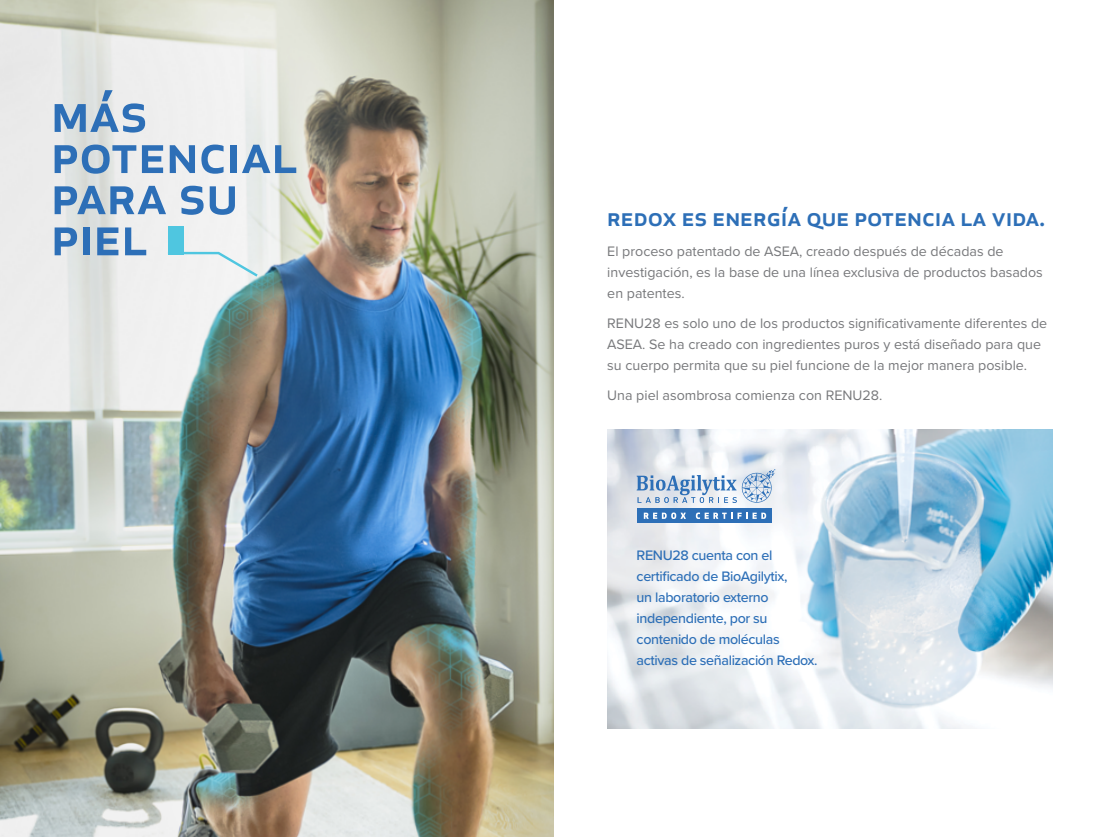
<style>
.page{position:relative;width:1107px;height:837px;background:#fff}
.page>*{position:absolute;margin:0;border:0;box-sizing:border-box;transform-origin:0 0}
.t1{font:500 55.65px/41.1px "Apex New";color:#2d6fb7}
.t2{font:500 25.5px "Apex New";color:#2d6fb7}
.t3{font:14.25px/21px "Proxima Nova";color:#77787b}
.t4{font:500 14.25px/21px "Proxima Nova";letter-spacing:-.025em;color:#2d6fb7}
</style>
<div class="page">
<img style="left:608px;top:429px;width:445px;height:300px">
<div style="left:637px;top:508px;width:135px;height:15px;background:#2d6fb7"></div>
<svg style="left:644px;top:513px;width:42px;height:6px"></svg>
<svg style="left:696px;top:513px;width:70px;height:6px"></svg>
<svg style="left:637px;top:469px;width:138px;height:34px"></svg>
<img style="left:0;top:0;width:554px;height:837px">
<div style="left:168px;top:226px;width:15px;height:28px;background:#4fc6e0"></div>
<svg style="left:166px;top:251px;width:94px;height:28px"></svg>
<h1 class="t1" style="left:51px;top:90px;width:248px">MÁS<br>POTENCIAL<br>PARA SU<br>PIEL</h1>
<h2 class="t2" style="left:607px;top:200px;width:439px">REDOX ES ENERGÍA QUE POTENCIA LA VIDA.</h2>
<p class="t3" style="left:607px;top:240px;width:437px">El proceso patentado de ASEA, creado después de décadas de investigación, es la base de una línea exclusiva de productos basados en patentes.</p>
<p class="t3" style="left:607px;top:312px;width:441px">RENU28 es solo uno de los productos significativamente diferentes de<br>ASEA. Se ha creado con ingredientes puros y está diseñado para que su cuerpo permita que su piel funcione de la mejor manera posible.</p>
<p class="t3" style="left:607px;top:384px;width:277px">Una piel asombrosa comienza con RENU28.</p>
<p class="t4" style="left:637px;top:544px;width:182px">RENU28 cuenta con el certificado de BioAgilytix,<br>un laboratorio externo independiente, por su contenido de moléculas activas de señalización Redox.</p>
</div>
